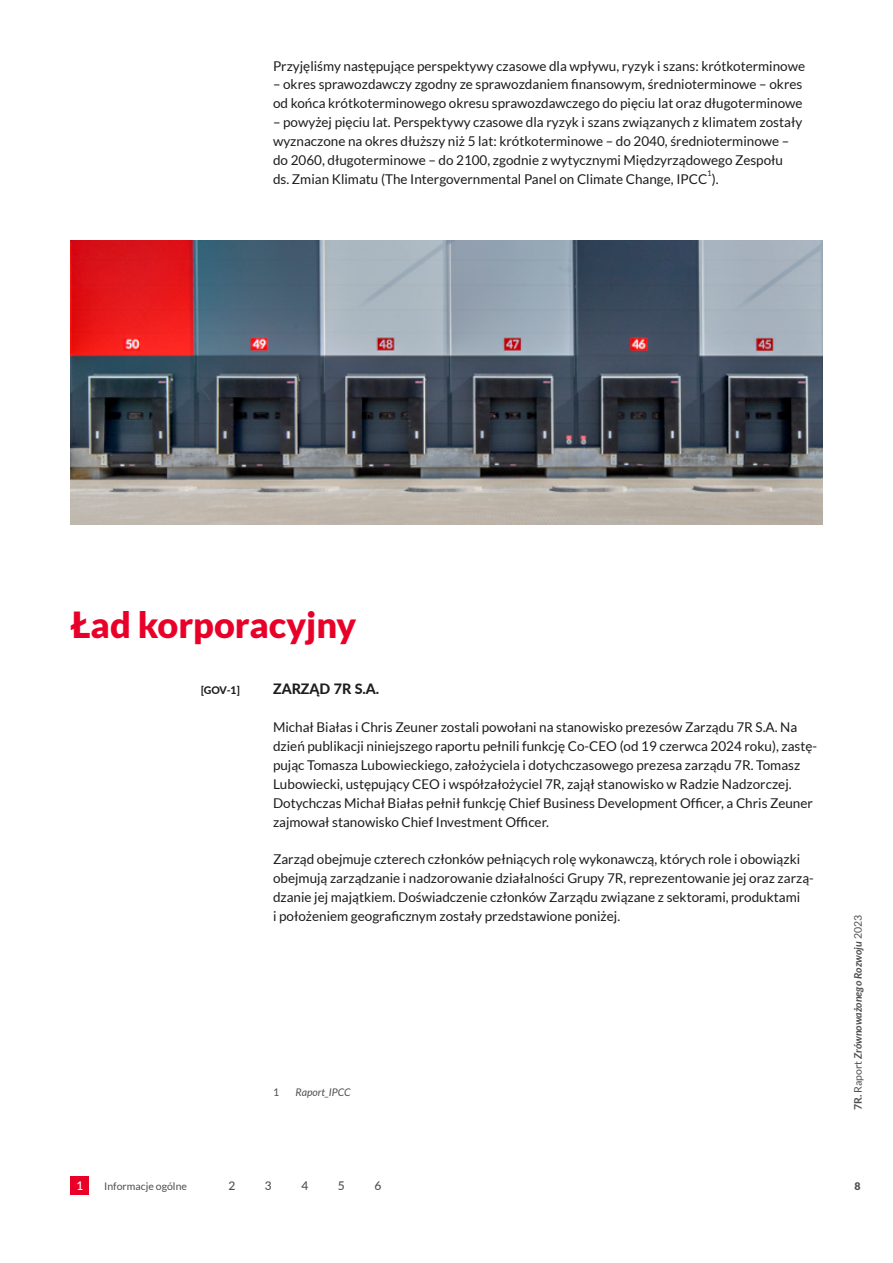
<style>
.page{position:relative;width:893px;height:1263px;background:#fff}
.page>*{position:absolute;margin:0;border:0;box-sizing:border-box;transform-origin:0 0}
.t1{font:900 36px "Lato";color:#e90029}
.t2{font:800 14.25px "Lato";color:#1b1d1e}
.t3{font:13.5px/18.9px "Lato";color:#1c1c1c}
.t4{font:500 12px "Lato";color:#4e4e4e}
.t5{font:500 12px "Lato";color:#fff}
.t6{font:italic 700 10.5px "Lato";color:#4e4e4e}
.t7{font:10.5px "Lato";color:#4e4e4e}
.t8{font:italic 10.5px "Lato";color:#4e4e4e}
.t9{font:800 10.5px "Lato";color:#1b1d1e}
.t10{font:900 10.5px "Lato";color:#4e4e4e}
.t11{font:7.8px "Lato";color:#1b1d1e}
.s1{font-style:normal}
.s2{font-weight:400;font-style:normal}
</style>
<div class="page">
<img style="left:70px;top:241px;width:752px;height:283px">
<div style="left:70px;top:1176px;width:19px;height:19px;background:#e90029"></div>
<p class="t3" style="left:273px;top:56px;width:534px">Przyjęliśmy następujące perspektywy czasowe dla wpływu, ryzyk i szans: krótkoterminowe</p>
<p class="t3" style="left:273px;top:75px;width:531px">– okres sprawozdawczy zgodny ze sprawozdaniem finansowym, średnioterminowe – okres od końca krótkoterminowego okresu sprawozdawczego do pięciu lat oraz długoterminowe</p>
<p class="t3" style="left:273px;top:113px;width:531px">– powyżej pięciu lat. Perspektywy czasowe dla ryzyk i szans związanych z klimatem zostały wyznaczone na okres dłuższy niż 5 lat: krótkoterminowe – do 2040, średnioterminowe – do 2060, długoterminowe – do 2100, zgodnie z wytycznymi Międzyrządowego Zespołu ds. Zmian Klimatu (The Intergovernmental Panel on Climate Change, IPCC ).</p>
<p class="t11" style="left:707px;top:169px;width:6px">1</p>
<h1 class="t1" style="left:70px;top:603px;width:287px">Ład korporacyjny</h1>
<p class="t9" style="left:201px;top:683px;width:41px">[GOV-1]</p>
<p class="t2" style="left:273px;top:678px;width:108px">ZARZĄD 7R S.A.</p>
<p class="t3" style="left:273px;top:718px;width:546px">Michał Białas i Chris Zeuner zostali powołani na stanowisko prezesów Zarządu 7R S.A. Na dzień publikacji niniejszego raportu pełnili funkcję Co-CEO (od 19 czerwca 2024 roku), zastę&shy;pując Tomasza Lubowieckiego, założyciela i dotychczasowego prezesa zarządu 7R. Tomasz Lubowiecki, ustępujący CEO i współzałożyciel 7R, zajął stanowisko w Radzie Nadzorczej.<br>Dotychczas Michał Białas pełnił funkcję Chief Business Development Officer, a Chris Zeuner zajmował stanowisko Chief Investment Officer.</p>
<p class="t3" style="left:273px;top:850px;width:542px">Zarząd obejmuje czterech członków pełniących rolę wykonawczą, których role i obowiązki obejmują zarządzanie i nadzorowanie działalności Grupy 7R, reprezentowanie jej oraz zarzą&shy;dzanie jej majątkiem. Doświadczenie członków Zarządu związane z sektorami, produktami<br>i położeniem geograficznym zostały przedstawione poniżej.</p>
<p class="t7" style="left:273px;top:1087px;width:8px">1</p>
<p class="t8" style="left:296px;top:1087px;width:57px">Raport_IPCC</p>
<p class="t6" style="left:852px;top:1110px;width:197px;rotate:-90deg"><span class="s1">7R.</span> <span class="s2">Raport</span> Zrównoważonego Rozwoju <span class="s2">2023</span></p>
<p class="t5" style="left:76px;top:1177px;width:8px">1</p>
<p class="t7" style="left:104px;top:1180px;width:84px">Informacje ogólne</p>
<p class="t4" style="left:228px;top:1177px;width:8px">2</p>
<p class="t4" style="left:265px;top:1177px;width:8px">3</p>
<p class="t4" style="left:301px;top:1177px;width:8px">4</p>
<p class="t4" style="left:338px;top:1177px;width:8px">5</p>
<p class="t4" style="left:374px;top:1177px;width:8px">6</p>
<p class="t10" style="left:854px;top:1180px;width:8px">8</p>
</div>
